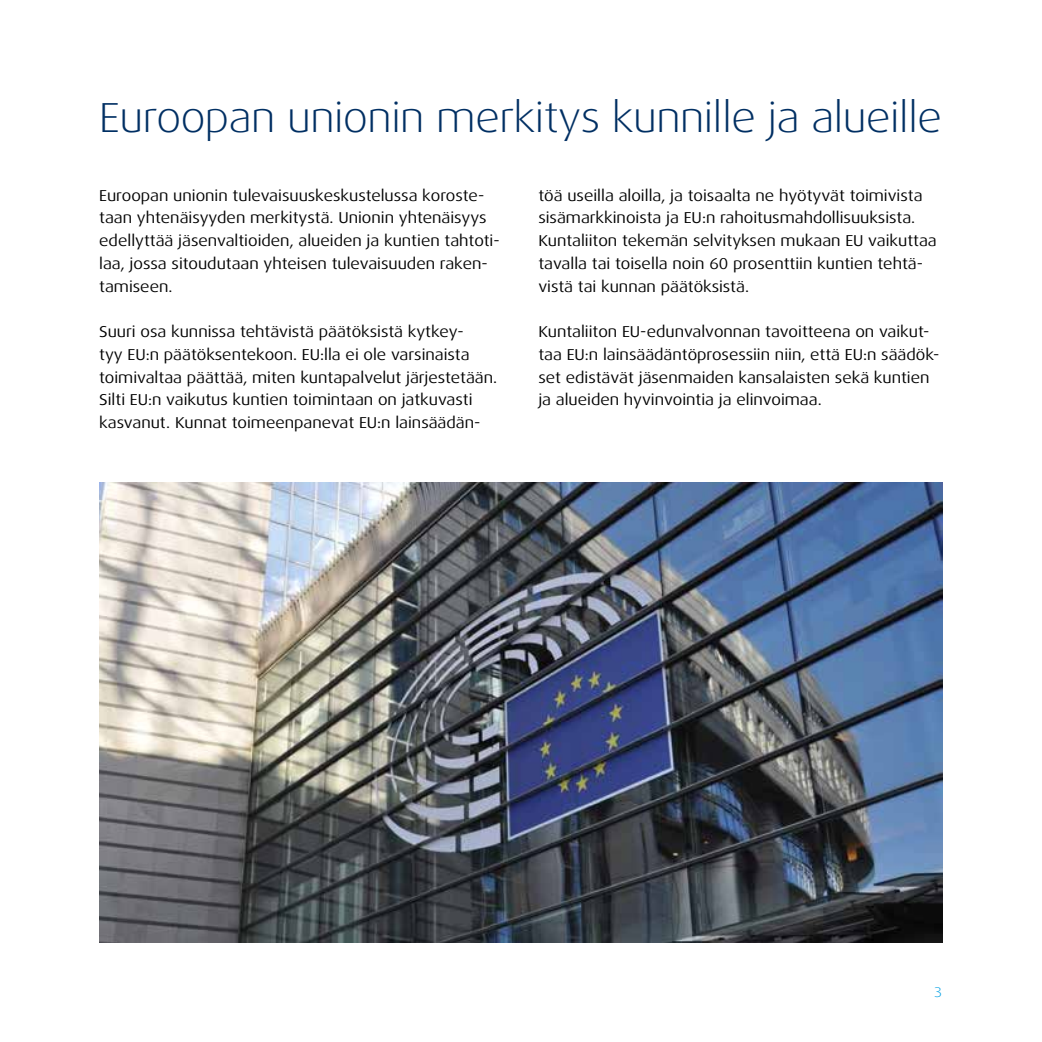
<style>
.page{position:relative;width:1042px;height:1042px;background:#fff}
.page>*{position:absolute;margin:0;border:0;box-sizing:border-box;transform-origin:0 0}
.t1{font:300 42px "Dax Wide";letter-spacing:-.01em;color:#002f63}
.t2{font:15.75px/22.8px "Dax Wide";color:#000}
.t3{font:300 14px "Dax Wide";color:#009fe3}
</style>
<div class="page">
<img style="left:99px;top:482px;width:844px;height:461px">
<h1 class="t1" style="left:99px;top:94px;width:844px">Euroopan unionin merkitys kunnille ja alueille</h1>
<p class="t2" style="left:99px;top:184px;width:402px">Euroopan unionin tulevaisuuskeskustelussa koroste&shy;taan yhtenäisyyden merkitystä. Unionin yhtenäisyys edellyttää jäsenvaltioiden, alueiden ja kuntien tahtoti&shy;laa, jossa sitoudutaan yhteisen tulevaisuuden raken&shy;tamiseen.</p>
<p class="t2" style="left:99px;top:320px;width:399px">Suuri osa kunnissa tehtävistä päätöksistä kytkey-<br>tyy EU:n päätöksentekoon. EU:lla ei ole varsinaista toimivaltaa päättää, miten kuntapalvelut järjestetään.<br>Silti EU:n vaikutus kuntien toimintaan on jatkuvasti kasvanut. Kunnat toimeenpanevat EU:n lainsäädän-</p>
<p class="t2" style="left:538px;top:184px;width:400px">töä useilla aloilla, ja toisaalta ne hyötyvät toimivista sisämarkkinoista ja EU:n rahoitusmahdollisuuksista.<br>Kuntaliiton tekemän selvityksen mukaan EU vaikuttaa tavalla tai toisella noin 60 prosenttiin kuntien tehtä&shy;vistä tai kunnan päätöksistä.</p>
<p class="t2" style="left:538px;top:320px;width:402px">Kuntaliiton EU-edunvalvonnan tavoitteena on vaikut&shy;taa EU:n lainsäädäntöprosessiin niin, että EU:n säädök&shy;set edistävät jäsenmaiden kansalaisten sekä kuntien ja alueiden hyvinvointia ja elinvoimaa.</p>
<p class="t3" style="left:934px;top:984px;width:10px">3</p>
</div>
